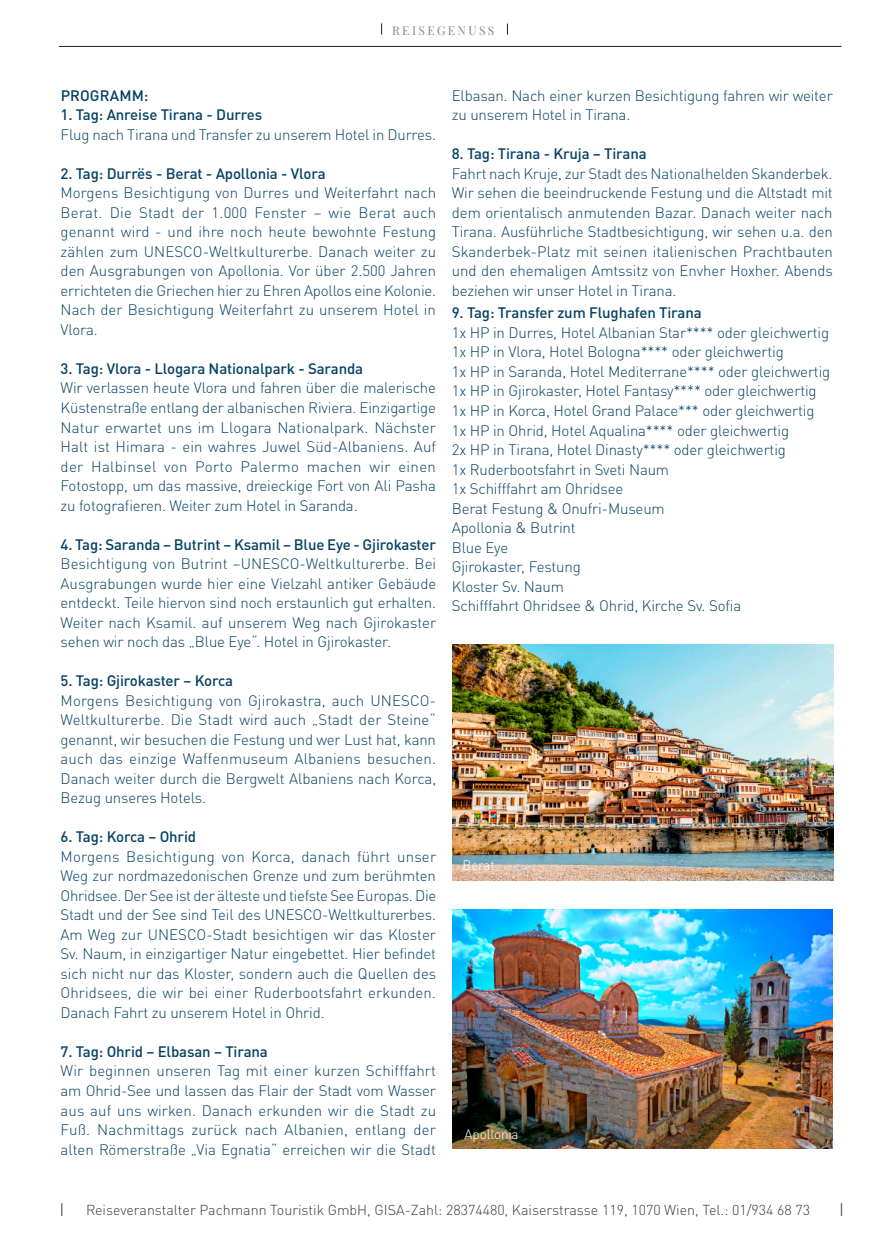
<style>
.page{position:relative;width:893px;height:1234px;background:#fff}
.page>*{position:absolute;margin:0;border:0;box-sizing:border-box;transform-origin:0 0}
.t1{font:300 18px "DIN Pro";color:#3d3d3c}
.t2{font:300 15px/19.5px "DIN Pro";letter-spacing:-.01em;color:#054163;text-align:justify}
.t3{font:500 15px "DIN Pro";letter-spacing:-.01em;color:#054163}
.t4{font:500 15px "DIN Pro";letter-spacing:.01em;color:#054163}
.t5{font:300 14.25px "DIN Pro";color:#3d3d3c}
.t6{font:300 13.5px "DIN Pro";letter-spacing:-.01em;color:#fff}
.t7{font:12px "Playfair Display";letter-spacing:.2em;color:#878787}
</style>
<div class="page">
<hr style="left:59px;top:46px;width:782px;height:1px;background:#1d1d1b">
<img style="left:453px;top:644px;width:380px;height:236px">
<img style="left:453px;top:909px;width:380px;height:239px">
<svg style="left:521px;top:1041px;width:13px;height:9px"></svg>
<svg style="left:576px;top:735px;width:8px;height:5px"></svg>
<p class="t7" style="left:392px;top:21px;width:104px">REISEGENUSS</p>
<p class="t4" style="left:61px;top:83px;width:89px">PROGRAMM:</p>
<p class="t3" style="left:61px;top:103px;width:203px">1. Tag: Anreise Tirana - Durres</p>
<p class="t2" style="left:61px;top:123px;width:377px">Flug nach Tirana und Transfer zu unserem Hotel in Durres.</p>
<p class="t3" style="left:61px;top:161px;width:267px">2. Tag: Durrës - Berat - Apollonia - Vlora</p>
<p class="t2" style="left:61px;top:182px;width:377px">Morgens Besichtigung von Durres und Weiterfahrt nach Berat. Die Stadt der 1.000 Fenster – wie Berat auch genannt wird - und ihre noch heute bewohnte Festung zählen zum UNESCO-Weltkulturerbe. Danach weiter zu den Ausgrabungen von Apollonia. Vor über 2.500 Jahren errichteten die Griechen hier zu Ehren Apollos eine Kolonie.<br>Nach der Besichtigung Weiterfahrt zu unserem Hotel in Vlora.</p>
<p class="t3" style="left:61px;top:356px;width:304px">3. Tag: Vlora - Llogara Nationalpark - Saranda</p>
<p class="t2" style="left:61px;top:377px;width:377px">Wir verlassen heute Vlora und fahren über die malerische Küstenstraße entlang der albanischen Riviera. Einzigartige Natur erwartet uns im Llogara Nationalpark. Nächster Halt ist Himara - ein wahres Juwel Süd-Albaniens. Auf der Halbinsel von Porto Palermo machen wir einen Fotostopp, um das massive, dreieckige Fort von Ali Pasha zu fotografieren. Weiter zum Hotel in Saranda.</p>
<p class="t3" style="left:61px;top:532px;width:377px">4. Tag: Saranda – Butrint – Ksamil – Blue Eye - Gjirokaster</p>
<p class="t2" style="left:61px;top:552px;width:377px">Besichtigung von Butrint –UNESCO-Weltkulturerbe. Bei Ausgrabungen wurde hier eine Vielzahl antiker Gebäude entdeckt. Teile hiervon sind noch erstaunlich gut erhalten.<br>Weiter nach Ksamil. auf unserem Weg nach Gjirokaster sehen wir noch das „Blue Eye“. Hotel in Gjirokaster.</p>
<p class="t3" style="left:61px;top:668px;width:174px">5. Tag: Gjirokaster – Korca</p>
<p class="t2" style="left:61px;top:689px;width:377px">Morgens Besichtigung von Gjirokastra, auch UNESCO-Weltkulturerbe. Die Stadt wird auch „Stadt der Steine“ genannt, wir besuchen die Festung und wer Lust hat, kann auch das einzige Waffenmuseum Albaniens besuchen.<br>Danach weiter durch die Bergwelt Albaniens nach Korca, Bezug unseres Hotels.</p>
<p class="t3" style="left:61px;top:824px;width:137px">6. Tag: Korca – Ohrid</p>
<p class="t2" style="left:61px;top:845px;width:377px">Morgens Besichtigung von Korca, danach führt unser Weg zur nordmazedonischen Grenze und zum berühmten Ohridsee. Der See ist der älteste und tiefste See Europas. Die Stadt und der See sind Teil des UNESCO-Weltkulturerbes.<br>Am Weg zur UNESCO-Stadt besichtigen wir das Kloster Sv. Naum, in einzigartiger Natur eingebettet. Hier befindet sich nicht nur das Kloster, sondern auch die Quellen des Ohridsees, die wir bei einer Ruderbootsfahrt erkunden.<br>Danach Fahrt zu unserem Hotel in Ohrid.</p>
<p class="t3" style="left:61px;top:1039px;width:209px">7. Tag: Ohrid – Elbasan – Tirana</p>
<p class="t2" style="left:61px;top:1059px;width:377px">Wir beginnen unseren Tag mit einer kurzen Schifffahrt am Ohrid-See und lassen das Flair der Stadt vom Wasser aus auf uns wirken. Danach erkunden wir die Stadt zu Fuß. Nachmittags zurück nach Albanien, entlang der alten Römerstraße „Via Egnatia“ erreichen wir die Stadt</p>
<p class="t2" style="left:452px;top:84px;width:382px">Elbasan. Nach einer kurzen Besichtigung fahren wir weiter zu unserem Hotel in Tirana.</p>
<p class="t3" style="left:452px;top:142px;width:196px">8. Tag: Tirana - Kruja – Tirana</p>
<p class="t2" style="left:452px;top:162px;width:383px">Fahrt nach Kruje, zur Stadt des Nationalhelden Skanderbek.<br>Wir sehen die beeindruckende Festung und die Altstadt mit dem orientalisch anmutenden Bazar. Danach weiter nach Tirana. Ausführliche Stadtbesichtigung, wir sehen u.a. den Skanderbek-Platz mit seinen italienischen Prachtbauten und den ehemaligen Amtssitz von Envher Hoxher. Abends beziehen wir unser Hotel in Tirana.</p>
<p class="t3" style="left:452px;top:301px;width:251px">9. Tag: Transfer zum Flughafen Tirana</p>
<p class="t2" style="left:452px;top:321px;width:380px;text-align:left">1x HP in Durres, Hotel Albanian Star**** oder gleichwertig 1x HP in Vlora, Hotel Bologna**** oder gleichwertig<br>1x HP in Saranda, Hotel Mediterrane**** oder gleichwertig 1x HP in Gjirokaster, Hotel Fantasy**** oder gleichwertig 1x HP in Korca, Hotel Grand Palace*** oder gleichwertig 1x HP in Ohrid, Hotel Aqualina**** oder gleichwertig<br>2x HP in Tirana, Hotel Dinasty**** oder gleichwertig<br>1x Ruderbootsfahrt in Sveti Naum<br>1x Schifffahrt am Ohridsee<br>Berat Festung &amp; Onufri-Museum<br>Apollonia &amp; Butrint<br>Blue Eye<br>Gjirokaster, Festung<br>Kloster Sv. Naum<br>Schifffahrt Ohridsee &amp; Ohrid, Kirche Sv. Sofia</p>
<p class="t6" style="left:462px;top:854px;width:34px">Berat</p>
<p class="t6" style="left:465px;top:1123px;width:56px">Apollonia</p>
<p class="t1" style="left:59px;top:1195px;width:6px">I</p>
<p class="t5" style="left:86px;top:1198px;width:725px">Reiseveranstalter Pachmann Touristik GmbH, GISA-Zahl: 28374480, Kaiserstrasse 119, 1070 Wien, Tel.: 01/934 68 73</p>
<p class="t1" style="left:839px;top:1195px;width:6px">I</p>
</div>
